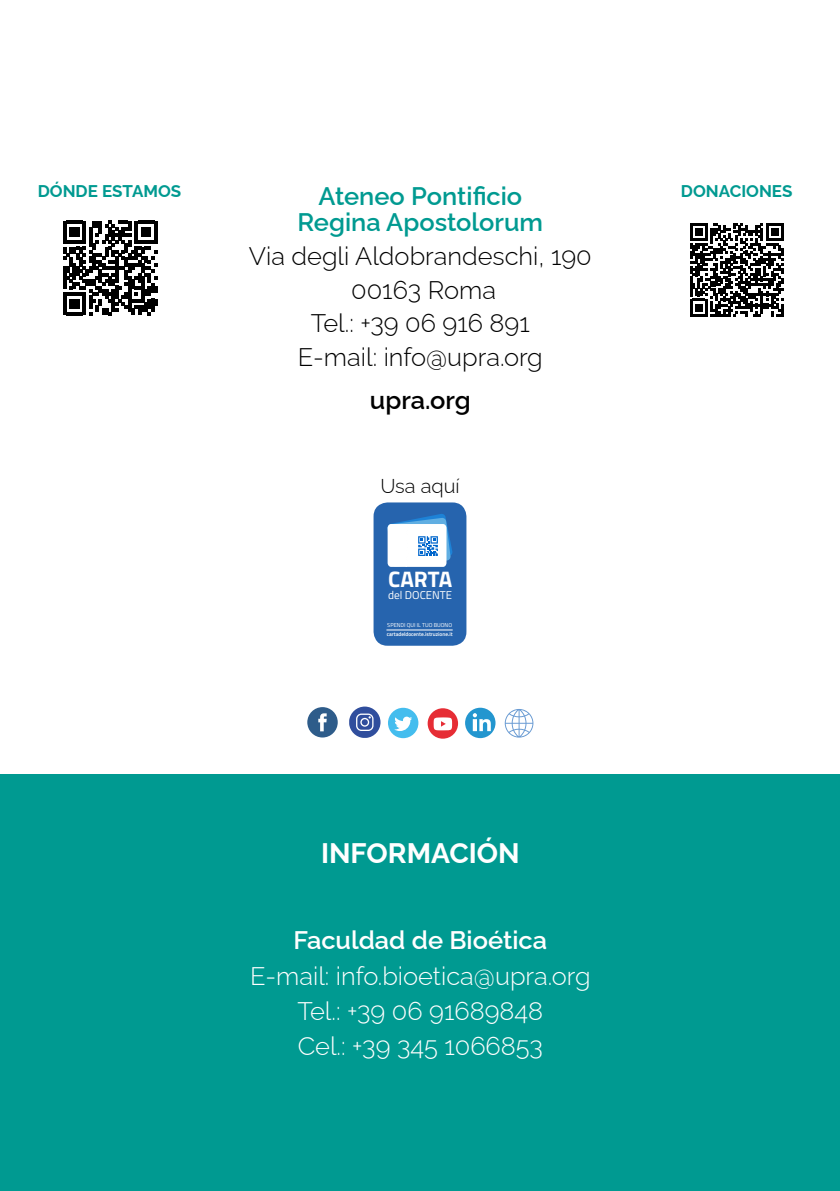
<style>
.page{position:relative;width:840px;height:1191px;background:#fff}
.page>*{position:absolute;margin:0;border:0;box-sizing:border-box;transform-origin:0 0}
.t1{font:700 28.2px "Raleway";color:#fff}
.t2{font:300 25.4px/33.8px "Raleway";color:#000;text-align:center}
.t3{font:300 25.4px/35.2px "Raleway";color:#fff;text-align:center}
.t4{font:600 25.4px/25.4px "Raleway";color:#009a91;text-align:center}
.t5{font:600 25.4px "Raleway";color:#fff}
.t6{font:600 25.4px "Raleway";color:#000}
.t7{font:700 22.4px "Titillium Web";color:#fff}
.t8{font:300 20px "Raleway";color:#000}
.t9{font:700 17px "Raleway";color:#009a91}
.t10{font:11.4px "Titillium Web";color:#fff}
.t11{font:5.6px "Titillium Web";color:#fff}
.t12{font:600 5.4px "Titillium Web";color:#fff}
</style>
<div class="page">
<div style="left:0;top:774px;width:839px;height:417px;background:#009a91"></div>
<svg style="left:690px;top:223px;width:93px;height:93px"></svg>
<div style="left:307px;top:707px;width:30px;height:30px;background:#2e5c8a;border-radius:50%"></div>
<svg style="left:318px;top:713px;width:8px;height:18px"></svg>
<div style="left:388px;top:708px;width:30px;height:30px;background:#44bdee;border-radius:50%"></div>
<svg style="left:394px;top:716px;width:18px;height:15px"></svg>
<div style="left:465px;top:707px;width:30px;height:31px;background:#2396cf;border-radius:50%"></div>
<svg style="left:472px;top:713px;width:18px;height:18px"></svg>
<div style="left:427px;top:708px;width:31px;height:30px;background:#e62d35;border-radius:50%"></div>
<svg style="left:504px;top:709px;width:29px;height:28px"></svg>
<div style="left:349px;top:706px;width:31px;height:32px;background:#304e9d;border-radius:15px"></div>
<svg style="left:356px;top:713px;width:17px;height:18px"></svg>
<svg style="left:433px;top:717px;width:19px;height:13px"></svg>
<svg style="left:63px;top:221px;width:94px;height:94px"></svg>
<div style="left:373px;top:502px;width:93px;height:143px;background:#2664ae;border-radius:14px"></div>
<svg style="left:387px;top:514px;width:65px;height:53px;background:#b6d1eb"></svg>
<hr style="left:386px;top:629px;width:66px;height:1px;background:#fff">
<p class="t9" style="left:38px;top:177px;width:145px">DÓNDE ESTAMOS</p>
<p class="t4" style="left:297px;top:181px;width:247px">Ateneo Pontificio<br>Regina Apostolorum</p>
<p class="t2" style="left:249px;top:236px;width:344px">Via degli Aldobrandeschi, 190<br>00163 Roma<br>Tel.: +39 06 916 891<br>E-mail: info@upra.org</p>
<p class="t6" style="left:369px;top:379px;width:102px">upra.org</p>
<p class="t8" style="left:380px;top:470px;width:81px">Usa aquí</p>
<p class="t7" style="left:388px;top:562px;width:66px">CARTA</p>
<p class="t11" style="left:387px;top:621px;width:66px">SPENDI QUI IL TUO BUONO</p>
<p class="t12" style="left:386px;top:630px;width:67px">cartadeldocente.istruzione.it</p>
<p class="t10" style="left:388px;top:587px;width:65px">del DOCENTE</p>
<p class="t1" style="left:321px;top:830px;width:200px">INFORMACIÓN</p>
<p class="t5" style="left:293px;top:920px;width:255px">Faculdad de Bioética</p>
<p class="t3" style="left:250px;top:955px;width:342px">E-mail: info.bioetica@upra.org<br>Tel.: +39 06 91689848<br>Cel.: +39 345 1066853</p>
<p class="t9" style="left:680px;top:177px;width:113px">DONACIONES</p>
</div>
